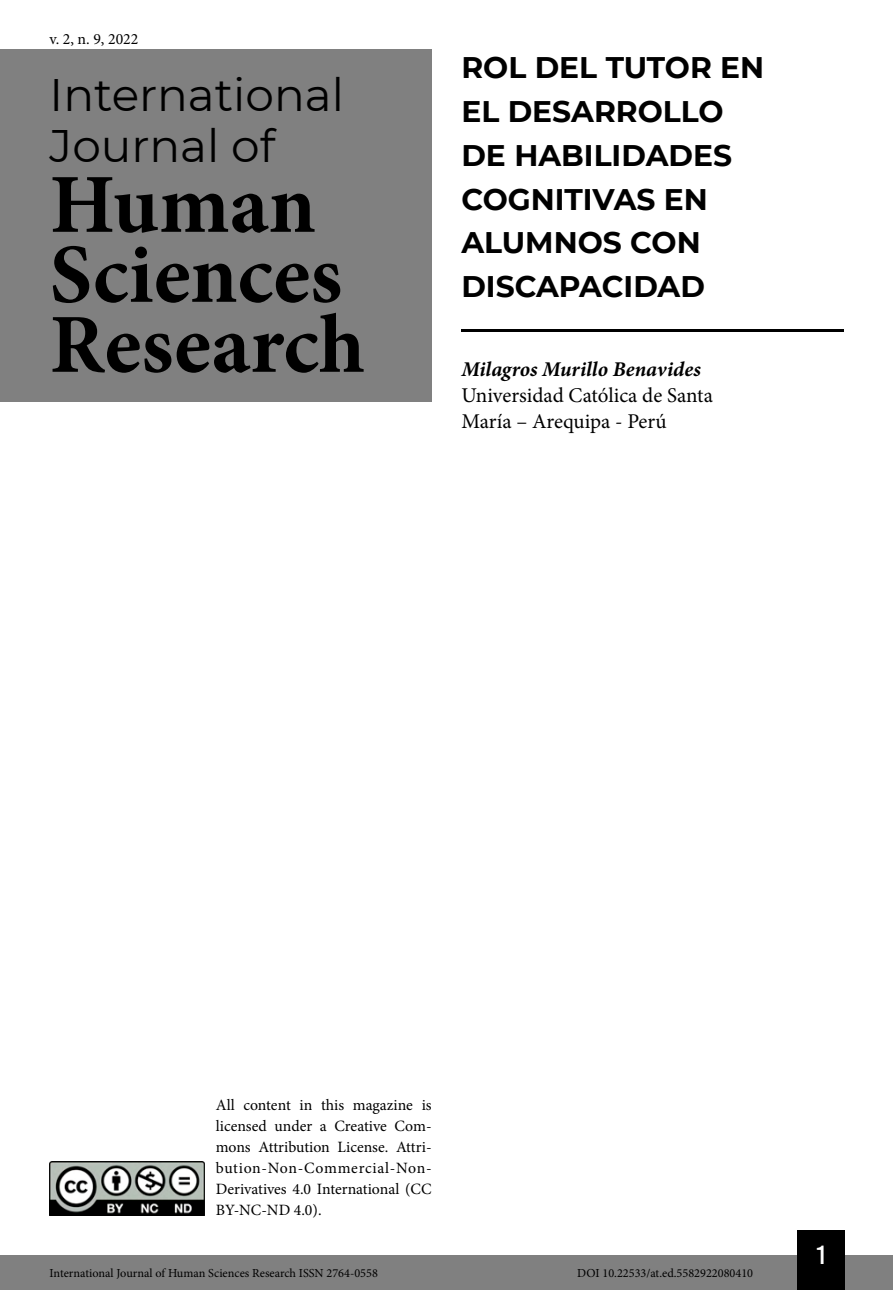
<style>
.page{position:relative;width:893px;height:1290px;background:#fff}
.page>*{position:absolute;margin:0;border:0;box-sizing:border-box;transform-origin:0 0}
.t1{font:700 84px/70px "Minion Pro";color:#000}
.t2{font:45.5px/50.8px "Montserrat";color:#000}
.Título_Artigo{font:700 29.75px/43.8px "Montserrat";color:#000}
.t3{font:26.25px "Bebas Kai";color:#fff}
.Infos_autor{font:21px/26.2px "Minion Pro";color:#000}
.Autor{font:italic 700 21px "Minion Pro";letter-spacing:.005em;color:#000}
.t4{font:15.75px/21px "Minion Pro";color:#000;text-align:justify}
.t5{font:12.25px "Minion Pro";color:#000}
</style>
<div class="page">
<div style="left:0;top:1255px;width:893px;height:35px;background:#808080"></div>
<div style="left:797px;top:1230px;width:48px;height:60px;background:#000"></div>
<img style="left:50px;top:1161px;width:154px;height:54px">
<div style="left:0;top:50px;width:432px;height:352px;background:#808080"></div>
<hr style="left:461px;top:329px;width:382px;height:3px;background:#000">
<p class="t4" style="left:50px;top:28px;width:90px">v. 2, n. 9, 2022</p>
<h2 class="t2" style="left:50px;top:68px;width:296px">International<br>Journal of</h2>
<h1 class="t1" style="left:50px;top:169px;width:317px">Human<br>Sciences<br>Research</h1>
<p class="Título_Artigo" style="left:461px;top:44px;width:304px">ROL DEL TUTOR EN<br>EL DESARROLLO<br>DE HABILIDADES<br>COGNITIVAS EN<br>ALUMNOS CON<br>DISCAPACIDAD</p>
<p class="Autor" style="left:461px;top:354px;width:241px">Milagros Murillo Benavides</p>
<p class="Infos_autor" style="left:461px;top:382px;width:253px">Universidad Católica de Santa<br>María – Arequipa - Perú</p>
<p class="t4" style="left:216px;top:1095px;width:217px">All content in this magazine is licensed under a Creative Com&shy;mons Attribution License. Attri&shy;bution-Non-Commercial-Non-Derivatives 4.0 International (CC BY-NC-ND 4.0).</p>
<p class="t5" style="left:50px;top:1265px;width:330px">International Journal of Human Sciences Research ISSN 2764-0558</p>
<p class="t5" style="left:577px;top:1265px;width:177px">DOI 10.22533/at.ed.5582922080410</p>
<h3 class="t3" style="left:817px;top:1241px;width:10px">1</h3>
</div>
